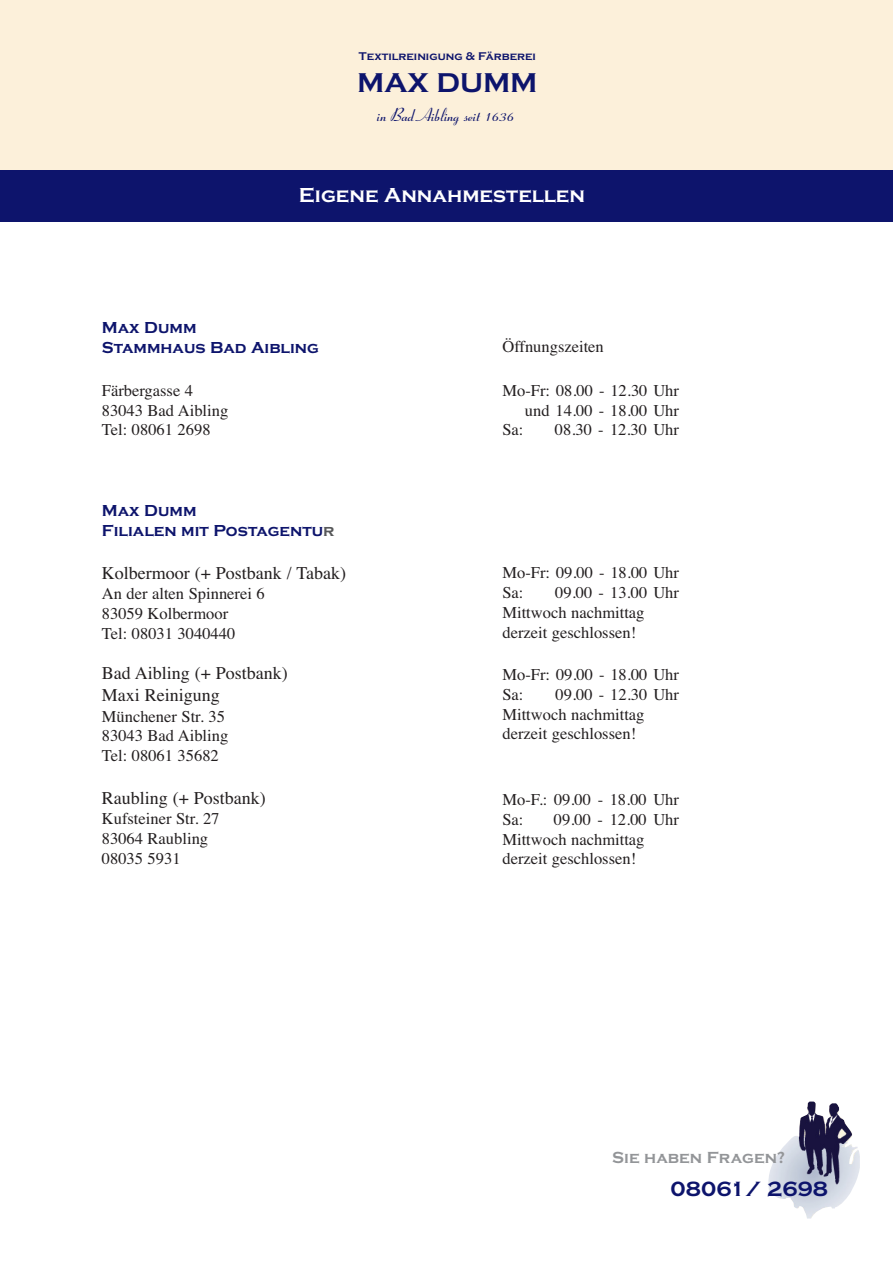
<style>
.page{position:relative;width:893px;height:1263px;background:#fff}
.page>*{position:absolute;margin:0;border:0;box-sizing:border-box;transform-origin:0 0}
.t1{font:700 28.2px "Copperplate Gothic";color:#0d146c}
.t2{font:700 21.45px "Copperplate Gothic";color:#0d146c}
.t3{font:700 21px "Copperplate Gothic";color:#fff}
.t4{font:700 18.6px "Ribbon 131 BT";color:#0d146c}
.t5{font:18px/21.6px "Times";color:#231f20}
.t6{font:700 16.65px "Copperplate Gothic";color:#939598}
.t7{font:16.5px/19.8px "Times";color:#231f20}
.t8{font:700 16.5px/19.8px "Copperplate Gothic";color:#0d146c}
.t9{font:700 11.55px "Copperplate Gothic";color:#0d146c}
.s1{color:#57585a}
</style>
<div class="page">
<img style="left:768px;top:1102px;width:92px;height:117px">
<div style="left:0;top:0;width:893px;height:170px;background:#fcf0da"></div>
<div style="left:0;top:170px;width:893px;height:51px;background:#0d146c"></div>
<p class="t9" style="left:359px;top:49px;width:178px">Textilreinigung &amp; Färberei</p>
<h1 class="t1" style="left:357px;top:65px;width:182px">MAX DUMM</h1>
<p class="t4" style="left:379px;top:109px;width:138px">in Bad Aibling seit 1636</p>
<p class="t3" style="left:299px;top:182px;width:288px">Eigene Annahmestellen</p>
<p class="t8" style="left:102px;top:317px;width:219px">Max Dumm<br>Stammhaus Bad Aibling</p>
<p class="t7" style="left:102px;top:382px;width:128px">Färbergasse 4<br>83043 Bad Aibling<br>Tel: 08061 2698</p>
<p class="t8" style="left:102px;top:501px;width:234px">Max Dumm<br>Filialen mit Postagentu<span class="s1">r</span></p>
<p class="t5" style="left:102px;top:563px;width:246px">Kolbermoor (+ Postbank / Tabak)</p>
<p class="t7" style="left:102px;top:585px;width:164px">An der alten Spinnerei 6<br>83059 Kolbermoor<br>Tel: 08031 3040440</p>
<p class="t5" style="left:102px;top:664px;width:187px">Bad Aibling (+ Postbank)<br>Maxi Reinigung</p>
<p class="t7" style="left:102px;top:708px;width:128px">Münchener Str. 35<br>83043 Bad Aibling<br>Tel: 08061 35682</p>
<p class="t5" style="left:102px;top:788px;width:166px">Raubling (+ Postbank)</p>
<p class="t7" style="left:102px;top:810px;width:119px">Kufsteiner Str. 27<br>83064 Raubling<br>08035 5931</p>
<p class="t7" style="left:502px;top:338px;width:103px">Öffnungszeiten</p>
<p class="t7" style="left:502px;top:382px;width:178px">Mo-Fr: 08.00 - 12.30 Uhr</p>
<p class="t7" style="left:525px;top:402px;width:156px">und 14.00 - 18.00 Uhr</p>
<p class="t7" style="left:502px;top:422px;width:23px">Sa:</p>
<p class="t7" style="left:555px;top:422px;width:126px">08.30 - 12.30 Uhr</p>
<p class="t7" style="left:502px;top:565px;width:178px">Mo-Fr: 09.00 - 18.00 Uhr<br>Sa:</p>
<p class="t7" style="left:502px;top:584px;width:178px;text-indent:53px">09.00 - 13.00 Uhr<br>Mittwoch nachmittag derzeit geschlossen!</p>
<p class="t7" style="left:502px;top:666px;width:178px">Mo-Fr: 09.00 - 18.00 Uhr<br>Sa:</p>
<p class="t7" style="left:502px;top:686px;width:178px;text-indent:53px">09.00 - 12.30 Uhr<br>Mittwoch nachmittag derzeit geschlossen!</p>
<p class="t7" style="left:502px;top:791px;width:178px">Mo-F.: 09.00 - 18.00 Uhr<br>Sa:</p>
<p class="t7" style="left:502px;top:811px;width:178px;text-indent:51px">09.00 - 12.00 Uhr<br>Mittwoch nachmittag derzeit geschlossen!</p>
<p class="t6" style="left:612px;top:1147px;width:175px">Sie haben Fragen?</p>
<h2 class="t2" style="left:671px;top:1176px;width:159px">08061/ 2698</h2>
</div>
